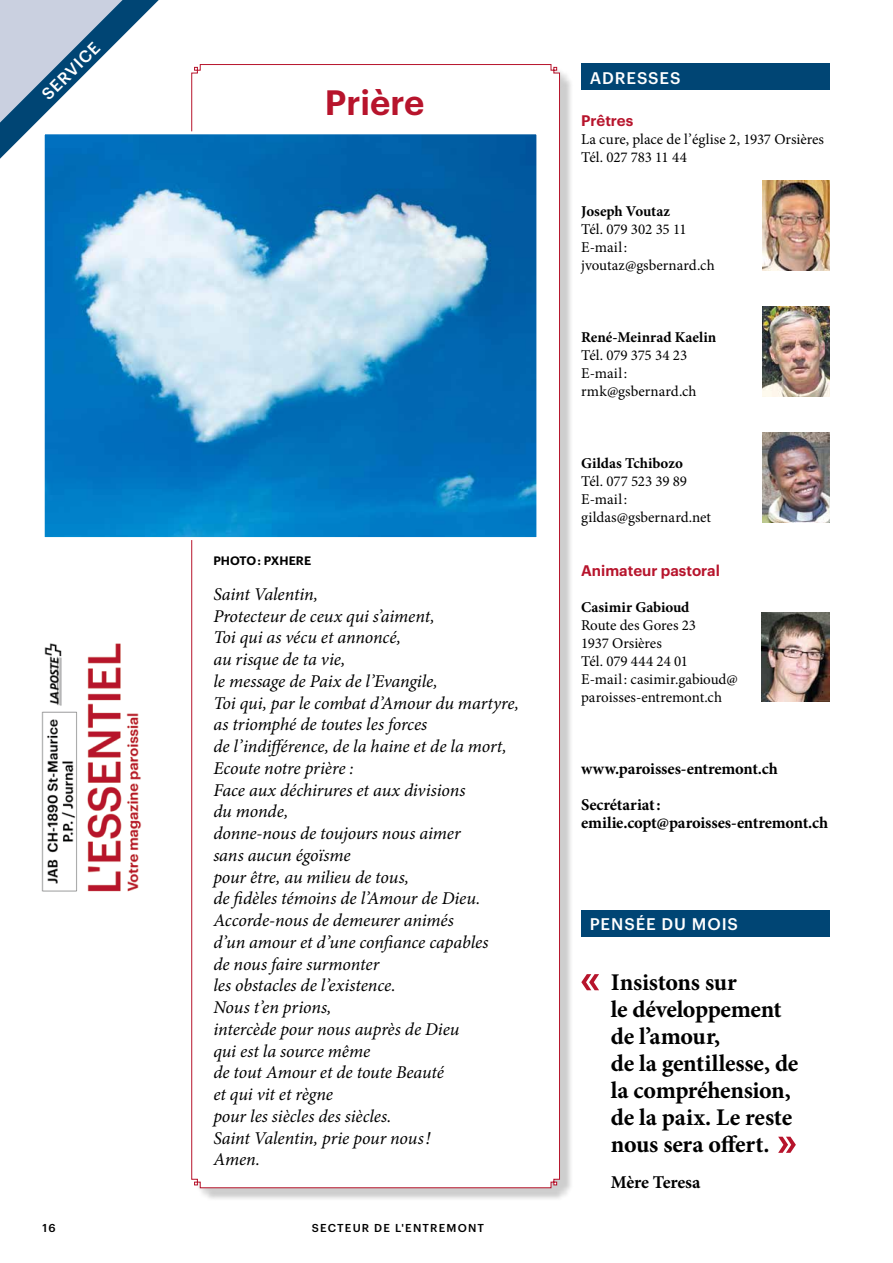
<style>
.page{position:relative;width:893px;height:1263px;background:#fff}
.page>*{position:absolute;margin:0;border:0;box-sizing:border-box;transform-origin:0 0}
.t1{font:600 34.5px "Graphik";color:#b7142c}
.t2{font:700 24px/27px "Minion Pro";letter-spacing:-.015em;color:#000}
.t3{font:italic 18px/21.8px "Minion Pro";letter-spacing:-.01em;color:#000}
.t4{font:700 18px "Minion Pro";letter-spacing:-.015em;color:#000}
.t5{font:700 16.5px/36px "Minion Pro";letter-spacing:-.01em;color:#000}
.t6{font:500 16.5px "Graphik";letter-spacing:.055em;color:#fff}
.t7{font:15px/18px "Minion Pro";letter-spacing:-.005em;color:#000}
.t8{font:700 15px "Minion Pro";color:#000}
.t9{font:600 15px "Graphik";color:#b7142c}
.t10{font:600 12px "Graphik";letter-spacing:.005em;color:#000}
.t11{font:500 11.25px "Graphik";letter-spacing:.105em;color:#000}
</style>
<div class="page">
<svg style="left:581px;top:974px;width:18px;height:16px"></svg>
<svg style="left:778px;top:1137px;width:18px;height:16px"></svg>
<img style="left:762px;top:180px;width:67px;height:90px">
<img style="left:762px;top:306px;width:67px;height:90px">
<img style="left:762px;top:432px;width:67px;height:90px">
<img style="left:762px;top:612px;width:67px;height:89px">
<div style="left:195px;top:68px;width:378px;height:1133px;background:#000;opacity:.2"></div>
<svg style="left:191px;top:64px;width:369px;height:1124px"></svg>
<img style="left:41px;top:643px;width:101px;height:249px">
<div style="left:581px;top:64px;width:248px;height:26px;background:#004574"></div>
<div style="left:581px;top:910px;width:248px;height:26px;background:#004574"></div>
<svg style="left:0;top:0;width:159px;height:159px"></svg>
<img style="left:46px;top:135px;width:489px;height:401px">
<div style="left:42px;top:131px;width:497px;height:409px;border:3px solid #fff"></div>
<p class="t6" style="left:36px;top:88px;width:76px;rotate:-45deg">SERVICE</p>
<h1 class="t1" style="left:325px;top:76px;width:101px">Prière</h1>
<p class="t10" style="left:213px;top:551px;width:99px">PHOTO : PXHERE</p>
<p class="t3" style="left:213px;top:583px;width:307px">Saint Valentin,<br>Protecteur de ceux qui s’aiment,<br>Toi qui as vécu et annoncé,<br>au risque de ta vie,<br>le message de Paix de l’Evangile,<br>Toi qui, par le combat d’Amour du martyre, as triomphé de toutes les forces<br>de l’indifférence, de la haine et de la mort,<br>Ecoute notre prière :<br>Face aux déchirures et aux divisions<br>du monde,<br>donne-nous de toujours nous aimer<br>sans aucun égoïsme<br>pour être, au milieu de tous,<br>de fidèles témoins de l’Amour de Dieu.<br>Accorde-nous de demeurer animés<br>d’un amour et d’une confiance capables<br>de nous faire surmonter<br>les obstacles de l’existence.<br>Nous t’en prions,<br>intercède pour nous auprès de Dieu<br>qui est la source même<br>de tout Amour et de toute Beauté<br>et qui vit et règne<br>pour les siècles des siècles.<br>Saint Valentin, prie pour nous!<br>Amen.</p>
<p class="t11" style="left:43px;top:1219px;width:15px">16</p>
<p class="t11" style="left:312px;top:1219px;width:174px">SECTEUR DE L'ENTREMONT</p>
<p class="t6" style="left:590px;top:65px;width:92px">ADRESSES</p>
<p class="t9" style="left:581px;top:109px;width:54px">Prêtres</p>
<p class="t7" style="left:581px;top:130px;width:244px">La cure, place de l’église 2, 1937 Orsières<br>Tél. 027 783 11 44</p>
<p class="t8" style="left:581px;top:201px;width:91px">Joseph Voutaz</p>
<p class="t7" style="left:581px;top:220px;width:135px">Tél. 079 302 35 11<br>E-mail: jvoutaz@gsbernard.ch</p>
<p class="t8" style="left:581px;top:327px;width:137px">René-Meinrad Kaelin</p>
<p class="t7" style="left:581px;top:346px;width:117px">Tél. 079 375 34 23<br>E-mail: rmk@gsbernard.ch</p>
<p class="t8" style="left:581px;top:453px;width:103px">Gildas Tchibozo</p>
<p class="t7" style="left:581px;top:472px;width:132px">Tél. 077 523 39 89<br>E-mail: gildas@gsbernard.net</p>
<p class="t9" style="left:581px;top:559px;width:140px">Animateur pastoral</p>
<p class="t8" style="left:581px;top:597px;width:110px">Casimir Gabioud</p>
<p class="t7" style="left:581px;top:616px;width:158px">Route des Gores 23<br>1937 Orsières<br>Tél. 079 444 24 01<br>E-mail: casimir.gabioud@ paroisses-entremont.ch</p>
<p class="t5" style="left:581px;top:751px;width:198px">www.paroisses-entremont.ch<br>Secrétariat:</p>
<p class="t5" style="left:581px;top:805px;width:248px">emilie.copt@paroisses-entremont.ch</p>
<p class="t6" style="left:590px;top:911px;width:150px">PENSÉE DU MOIS</p>
<h2 class="t2" style="left:611px;top:968px;width:189px">Insistons sur<br>le développement de l’amour,<br>de la gentillesse, de la compréhension, de la paix. Le reste nous sera offert.</h2>
<p class="t4" style="left:611px;top:1169px;width:91px">Mère Teresa</p>
</div>
